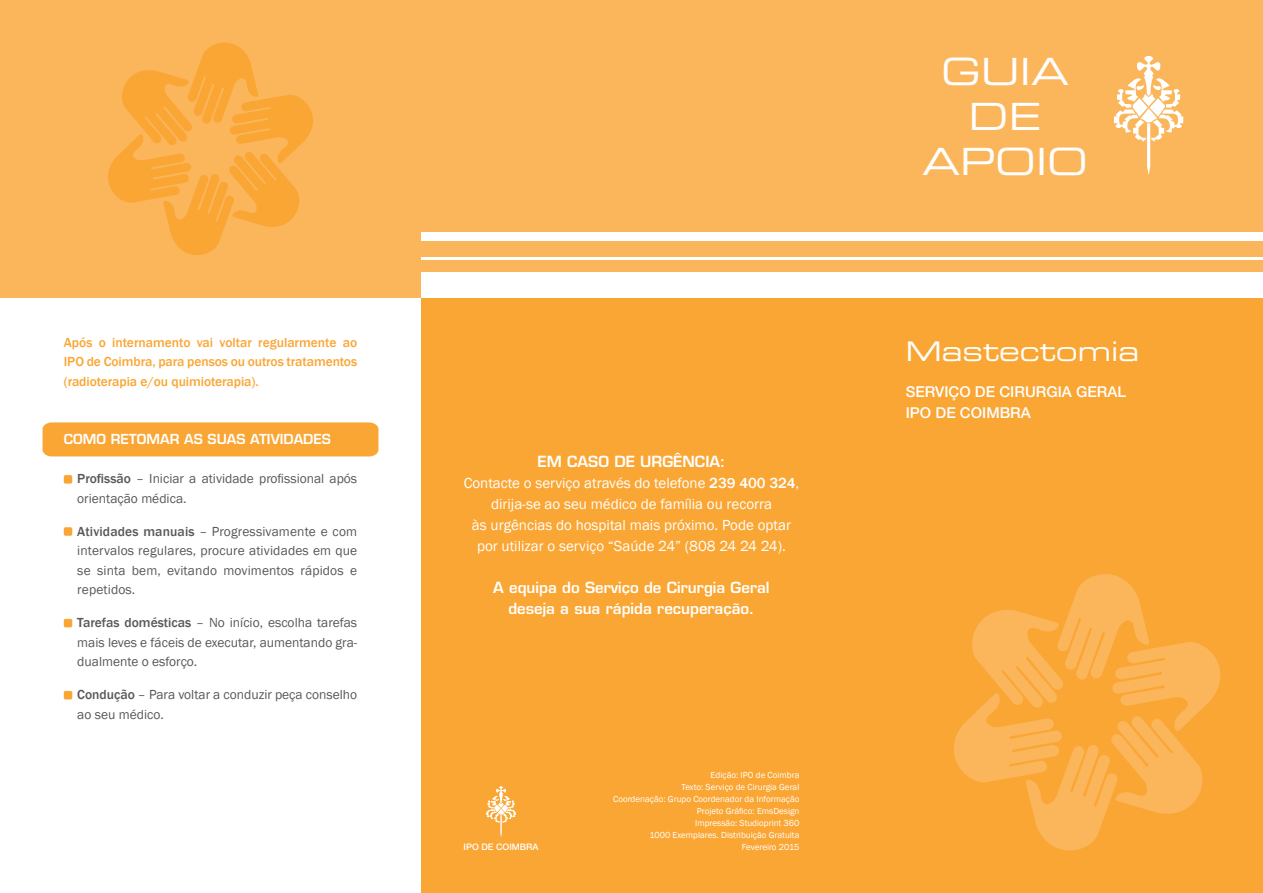
<style>
.page{position:relative;width:1263px;height:893px;background:#fff}
.page>*{position:absolute;margin:0;border:0;box-sizing:border-box;transform-origin:0 0}
.t1{font:37.5px/45px "Eurostile Extended Two";color:#fff;text-align:center}
.t2{font:27px "Eurostile Extended Two";color:#fff}
.t3{font:15px/21px "Franklin Gothic";color:#fff;text-align:center}
.t4{font:600 15px "Eurostile";color:#fff}
.t5{font:500 15px "Helvetica Neue";color:#fff}
.t6{font:13.5px/19.5px "Franklin Gothic";color:#57585a}
.t7{font:500 13.5px/19.5px "Franklin Gothic";letter-spacing:-.005em;color:#faa634;text-align:justify}
.t8{font:600 13.5px "Eurostile";color:#fff}
.t9{font:9px "Franklin Gothic";color:#fff}
.t10{font:500 9px "Helvetica Neue";color:#fff}
.s1{font-weight:500}
</style>
<div class="page">
<div style="left:0;top:0;width:1263px;height:298px;background:#fbb65c"></div>
<div style="left:421px;top:298px;width:842px;height:595px;background:#faa634"></div>
<div style="left:421px;top:272px;width:842px;height:26px;background:#fff"></div>
<hr style="left:421px;top:257px;width:842px;height:2px;background:#fff">
<div style="left:421px;top:232px;width:842px;height:8px;background:#fff"></div>
<svg style="left:1114px;top:56px;width:69px;height:119px"></svg>
<div style="left:43px;top:422px;width:335px;height:34px;background:#faa634"></div>
<svg style="left:954px;top:574px;width:267px;height:277px"></svg>
<svg style="left:108px;top:42px;width:205px;height:213px"></svg>
<svg style="left:486px;top:786px;width:30px;height:51px"></svg>
<div style="left:64px;top:475px;width:8px;height:9px;background:#faa634;border-radius:2px"></div>
<div style="left:64px;top:527px;width:8px;height:9px;background:#faa634;border-radius:2px"></div>
<div style="left:64px;top:619px;width:8px;height:8px;background:#faa634;border-radius:2px"></div>
<div style="left:64px;top:691px;width:8px;height:8px;background:#faa634;border-radius:2px"></div>
<p class="t7" style="left:64px;top:332px;width:295px">Após o internamento vai voltar regularmente ao IPO de Coimbra, para pensos ou outros tratamentos (radioterapia e/ou quimioterapia).</p>
<p class="t8" style="left:64px;top:431px;width:269px">COMO RETOMAR AS SUAS ATIVIDADES</p>
<p class="t6" style="left:77px;top:469px;width:281px"><span class="s1">Profissão</span> – Iniciar a atividade profissional após orientação médica.</p>
<p class="t6" style="left:77px;top:522px;width:281px;text-align:justify"><span class="s1">Atividades manuais</span> – Progressivamente e com intervalos regulares, procure atividades em que se sinta bem, evitando movimentos rápidos e repetidos.</p>
<p class="t6" style="left:77px;top:613px;width:281px;text-align:justify"><span class="s1">Tarefas domésticas</span> – No início, escolha tarefas mais leves e fáceis de executar, aumentando gra&shy;dualmente o esforço.</p>
<p class="t6" style="left:77px;top:685px;width:281px"><span class="s1">Condução</span> – Para voltar a conduzir peça conselho ao seu médico.</p>
<p class="t4" style="left:537px;top:452px;width:189px">EM CASO DE URGÊNCIA:</p>
<p class="t3" style="left:464px;top:473px;width:337px">Contacte o serviço através do telefone <span class="s1">239 400 324</span>, dirija-se ao seu médico de família ou recorra</p>
<p class="t3" style="left:472px;top:515px;width:321px">às urgências do hospital mais próximo. Pode optar por utilizar o serviço “Saúde 24” (808 24 24 24).</p>
<p class="t4" style="left:493px;top:578px;width:278px">A equipa do Serviço de Cirurgia Geral</p>
<p class="t4" style="left:508px;top:599px;width:248px">deseja a sua rápida recuperação.</p>
<p class="t10" style="left:463px;top:842px;width:77px">IPO DE COIMBRA</p>
<p class="t9" style="left:711px;top:769px;width:90px">Edição: IPO de Coimbra</p>
<p class="t9" style="left:682px;top:781px;width:119px">Texto: Serviço de Cirurgia Geral</p>
<p class="t9" style="left:613px;top:793px;width:188px">Coordenação: Grupo Coordenador da Informação</p>
<p class="t9" style="left:697px;top:805px;width:104px">Projeto Gráfico: EmsDesign</p>
<p class="t9" style="left:695px;top:817px;width:106px">Impressão: Studioprint 360</p>
<p class="t9" style="left:650px;top:829px;width:151px">1000 Exemplares. Distribuição Gratuita</p>
<p class="t9" style="left:742px;top:841px;width:59px">Fevereiro 2015</p>
<p class="t1" style="left:941px;top:48px;width:129px">GUIA</p>
<p class="t1" style="left:922px;top:93px;width:167px">DE<br>APOIO</p>
<p class="t2" style="left:906px;top:333px;width:235px">Mastectomia</p>
<p class="t5" style="left:906px;top:383px;width:222px">SERVIÇO DE CIRURGIA GERAL</p>
<p class="t5" style="left:906px;top:404px;width:127px">IPO DE COIMBRA</p>
</div>
